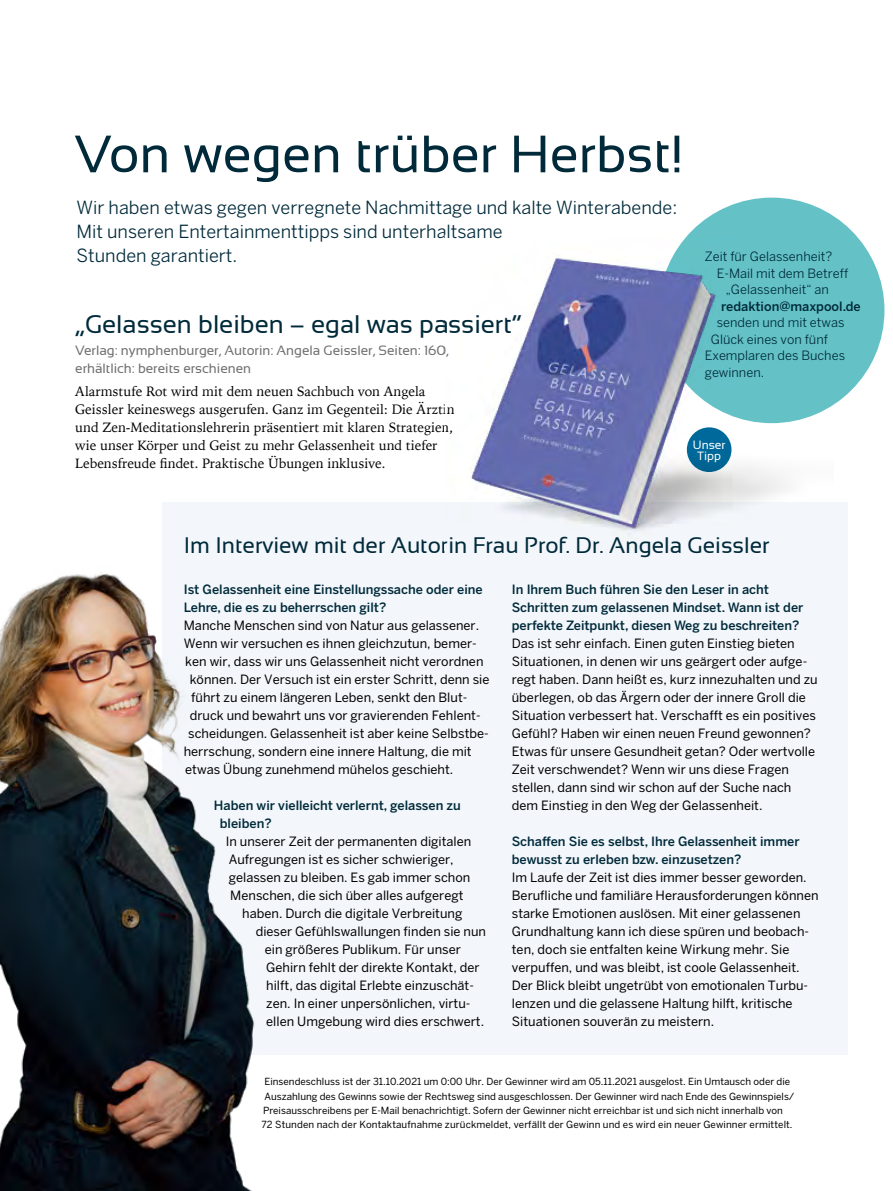
<style>
.page{position:relative;width:893px;height:1191px;background:#fff}
.page>*{position:absolute;margin:0;border:0;box-sizing:border-box;transform-origin:0 0}
.t1{font:52.5px "Sansation";color:#002a3a}
.t2{font:25.5px "Sansation";color:#002a3a}
.t3{font:22.5px "Sansation";color:#002a3a}
.t4{font:18px/24px "Benton Sans";color:#002a3a}
.t5{font:13.5px/18px "Iowan Old Style";color:#000}
.t6{font:13.5px/18px "Sansation";color:#6f6f6e}
.t7{font:12.75px/18px "Benton Sans";color:#000}
.t8{font:500 12.75px/18px "Benton Sans";color:#002a3a}
.t9{font:12.75px "Benton Sans";color:#002a3a}
.t10{font:12px/10.5px "Sansation";color:#fff;text-align:center}
.t11{font:9.75px "Benton Sans";color:#000}
.s1{font-family:"Benton Sans Condensed"}
</style>
<div class="page">
<div style="left:162px;top:502px;width:686px;height:552px;background:#f3f6fa"></div>
<img style="left:25px;top:572px;width:253px;height:483px">
<div style="left:659px;top:198px;width:225px;height:225px;background:#64c2c7;border-radius:50%"></div>
<img style="left:0;top:594px;width:268px;height:597px">
<img style="left:468px;top:237px;width:365px;height:294px">
<h1 class="t1" style="left:74px;top:125px;width:610px">Von wegen trüber Herbst!</h1>
<h3 class="t4" style="left:77px;top:195px;width:602px">Wir haben etwas gegen verregnete Nachmittage und kalte Winterabende:<br>Mit unseren Entertainmenttipps sind unterhaltsame<br>Stunden garantiert.</h3>
<h2 class="t2" style="left:75px;top:310px;width:448px">„Gelassen bleiben – egal was passiert“</h2>
<p class="t6" style="left:75px;top:341px;width:375px">Verlag: nymphenburger, Autorin: Angela Geissler, Seiten: 160, erhältlich: bereits erschienen</p>
<p class="t5" style="left:75px;top:381px;width:381px">Alarmstufe Rot wird mit dem neuen Sachbuch von Angela Geissler keineswegs ausgerufen. Ganz im Gegenteil: Die Ärztin und Zen-Meditationslehrerin präsentiert mit klaren Strategien, wie unser Körper und Geist zu mehr Gelassenheit und tiefer Lebensfreude findet. Praktische Übungen inklusive.</p>
<p class="t9" style="left:705px;top:249px;width:129px">Zeit für Gelassenheit?</p>
<p class="t9" style="left:717px;top:266px;width:133px">E-Mail mit dem Betreff</p>
<p class="t9" style="left:726px;top:282px;width:105px"><span class="s1">„</span>Gelassenheit<span class="s1">“</span> an</p>
<p class="t8" style="left:721px;top:297px;width:141px">redaktion@maxpool.de</p>
<p class="t9" style="left:717px;top:315px;width:129px">senden und mit etwas</p>
<p class="t9" style="left:711px;top:332px;width:119px">Glück eines von fünf</p>
<p class="t9" style="left:705px;top:348px;width:142px">Exemplaren des Buches</p>
<p class="t9" style="left:705px;top:365px;width:61px">gewinnen.</p>
<p class="t10" style="left:693px;top:440px;width:34px">Unser<br>Tipp</p>
<h3 class="t3" style="left:184px;top:532px;width:587px">Im Interview mit der Autorin Frau Prof. Dr. Angela Geissler</h3>
<p class="t8" style="left:184px;top:580px;width:301px">Ist Gelassenheit eine Einstellungssache oder eine<br>Lehre, die es zu beherrschen gilt?</p>
<p class="t7" style="left:184px;top:616px;width:297px">Manche Menschen sind von Natur aus gelassener.</p>
<p class="t7" style="left:184px;top:634px;width:294px">Wenn wir versuchen es ihnen gleichzutun, bemer-</p>
<p class="t7" style="left:185px;top:652px;width:300px">ken wir, dass wir uns Gelassenheit nicht verordnen</p>
<p class="t7" style="left:190px;top:670px;width:301px">können. Der Versuch ist ein erster Schritt, denn sie</p>
<p class="t7" style="left:191px;top:688px;width:278px">führt zu einem längeren Leben, senkt den Blut-</p>
<p class="t7" style="left:190px;top:706px;width:292px">druck und bewahrt uns vor gravierenden Fehlent-</p>
<p class="t7" style="left:188px;top:724px;width:302px">scheidungen. Gelassenheit ist aber keine Selbstbe-</p>
<p class="t7" style="left:184px;top:742px;width:289px">herrschung, sondern eine innere Haltung, die mit</p>
<p class="t7" style="left:185px;top:760px;width:270px">etwas Übung zunehmend mühelos geschieht.</p>
<p class="t8" style="left:220px;top:796px;width:243px;text-indent:-6px">Haben wir vielleicht verlernt, gelassen zu bleiben?</p>
<p class="t7" style="left:226px;top:832px;width:247px">In unserer Zeit der permanenten digitalen</p>
<p class="t7" style="left:229px;top:850px;width:226px">Aufregungen ist es sicher schwieriger,</p>
<p class="t7" style="left:229px;top:868px;width:243px">gelassen zu bleiben. Es gab immer schon</p>
<p class="t7" style="left:230px;top:886px;width:235px">Menschen, die sich über alles aufgeregt</p>
<p class="t7" style="left:242px;top:904px;width:222px">haben. Durch die digitale Verbreitung</p>
<p class="t7" style="left:256px;top:922px;width:232px">dieser Gefühlswallungen finden sie nun</p>
<p class="t7" style="left:265px;top:940px;width:198px">ein größeres Publikum. Für unser</p>
<p class="t7" style="left:266px;top:958px;width:215px">Gehirn fehlt der direkte Kontakt, der</p>
<p class="t7" style="left:266px;top:976px;width:209px">hilft, das digital Erlebte einzuschät-</p>
<p class="t7" style="left:266px;top:994px;width:206px">zen. In einer unpersönlichen, virtu-</p>
<p class="t7" style="left:266px;top:1012px;width:219px">ellen Umgebung wird dies erschwert.</p>
<p class="t8" style="left:512px;top:580px;width:293px">In Ihrem Buch führen Sie den Leser in acht<br>Schritten zum gelassenen Mindset. Wann ist der perfekte Zeitpunkt, diesen Weg zu beschreiten?</p>
<p class="t7" style="left:512px;top:634px;width:307px">Das ist sehr einfach. Einen guten Einstieg bieten Situationen, in denen wir uns geärgert oder aufge&shy;regt haben. Dann heißt es, kurz innezuhalten und zu überlegen, ob das Ärgern oder der innere Groll die Situation verbessert hat. Verschafft es ein positives Gefühl? Haben wir einen neuen Freund gewonnen?<br>Etwas für unsere Gesundheit getan? Oder wertvolle Zeit verschwendet? Wenn wir uns diese Fragen stellen, dann sind wir schon auf der Suche nach dem Einstieg in den Weg der Gelassenheit.</p>
<p class="t8" style="left:512px;top:832px;width:289px">Schaffen Sie es selbst, Ihre Gelassenheit immer bewusst zu erleben bzw. einzusetzen?</p>
<p class="t7" style="left:512px;top:868px;width:308px">Im Laufe der Zeit ist dies immer besser geworden.<br>Berufliche und familiäre Herausforderungen können starke Emotionen auslösen. Mit einer gelassenen Grundhaltung kann ich diese spüren und beobach&shy;ten, doch sie entfalten keine Wirkung mehr. Sie verpuffen, und was bleibt, ist coole Gelassenheit.<br>Der Blick bleibt ungetrübt von emotionalen Turbu&shy;lenzen und die gelassene Haltung hilft, kritische Situationen souverän zu meistern.</p>
<p class="t11" style="left:264px;top:1076px;width:527px">Einsendeschluss ist der 31.10.2021 um 0:00 Uhr. Der Gewinner wird am 05.11.2021 ausgelost. Ein Umtausch oder die</p>
<p class="t11" style="left:264px;top:1090px;width:531px">Auszahlung des Gewinns sowie der Rechtsweg sind ausgeschlossen. Der Gewinner wird nach Ende des Gewinnspiels/</p>
<p class="t11" style="left:263px;top:1104px;width:521px">Preisausschreibens per E-Mail benachrichtigt. Sofern der Gewinner nicht erreichbar ist und sich nicht innerhalb von</p>
<p class="t11" style="left:261px;top:1119px;width:533px">72 Stunden nach der Kontaktaufnahme zurückmeldet, verfällt der Gewinn und es wird ein neuer Gewinner ermittelt.</p>
</div>
